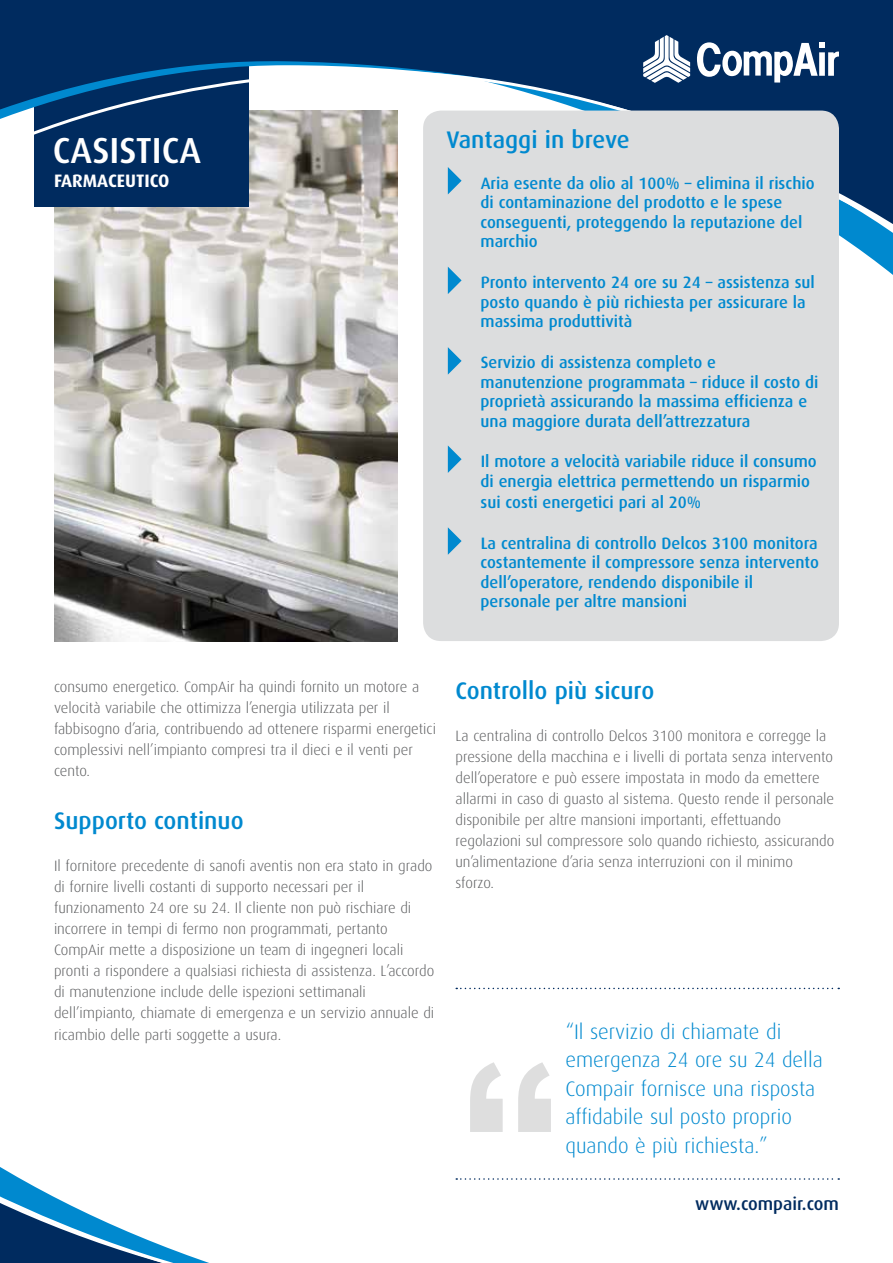
<style>
.page{position:relative;width:893px;height:1263px;background:#fff}
.page>*{position:absolute;margin:0;border:0;box-sizing:border-box;transform-origin:0 0}
.t1{font:700 227.85px "Akkurat";color:#58595b}
.t2{font:500 36.15px "Dax";color:#fff}
.t3{font:500 24px "Dax";color:#0089cf}
.t4{font:300 21px/28.5px "Dax";color:#0089cf}
.t5{font:500 18px "Dax";color:#002b5f}
.t6{font:700 18px "Dax";color:#fff}
.t7{font:500 16.5px/19.5px "Dax";color:#0089cf}
.t8{font:300 15px/21px "Dax";color:#58595b}
</style>
<div class="page">
<img style="left:54px;top:289px;width:344px;height:352px">
<svg style="left:54px;top:263px;width:839px;height:26px"></svg>
<svg style="left:0;top:0;width:893px;height:263px;background:#4d6b8c"></svg>
<svg style="left:697px;top:42px;width:142px;height:41px"></svg>
<svg style="left:643px;top:35px;width:47px;height:48px"></svg>
<svg style="left:0;top:1167px;width:840px;height:96px"></svg>
<div style="left:581px;top:1208px;width:312px;height:55px;background:#fff"></div>
<svg style="left:456px;top:1178px;width:383px;height:2px"></svg>
<svg style="left:456px;top:988px;width:383px;height:1px"></svg>
<div style="left:423px;top:111px;width:416px;height:530px;background:#dcddde;border-radius:18px"></div>
<svg style="left:448px;top:167px;width:14px;height:27px"></svg>
<svg style="left:448px;top:445px;width:14px;height:28px"></svg>
<svg style="left:448px;top:267px;width:14px;height:27px"></svg>
<svg style="left:448px;top:347px;width:14px;height:28px"></svg>
<svg style="left:448px;top:527px;width:14px;height:28px"></svg>
<h2 class="t2" style="left:53px;top:130px;width:150px">CASISTICA</h2>
<p class="t6" style="left:54px;top:171px;width:117px">FARMACEUTICO</p>
<h3 class="t3" style="left:447px;top:126px;width:185px">Vantaggi in breve</h3>
<p class="t7" style="left:480px;top:174px;width:336px">Aria esente da olio al 100% – elimina il rischio di contaminazione del prodotto e le spese conseguenti, proteggendo la reputazione del marchio</p>
<p class="t7" style="left:480px;top:273px;width:336px">Pronto intervento 24 ore su 24 – assistenza sul posto quando è più richiesta per assicurare la massima produttività</p>
<p class="t7" style="left:480px;top:353px;width:340px">Servizio di assistenza completo e manutenzione programmata – riduce il costo di proprietà assicurando la massima efficienza e una maggiore durata dell’attrezzatura</p>
<p class="t7" style="left:480px;top:452px;width:338px">Il motore a velocità variabile riduce il consumo di energia elettrica permettendo un risparmio</p>
<p class="t7" style="left:480px;top:492px;width:222px">sui costi energetici pari al 20%</p>
<p class="t7" style="left:480px;top:533px;width:340px">La centralina di controllo Delcos 3100 monitora costantemente il compressore senza intervento dell’operatore, rendendo disponibile il personale per altre mansioni</p>
<p class="t8" style="left:54px;top:676px;width:384px">consumo energetico. CompAir ha quindi fornito un motore a velocità variabile che ottimizza l’energia utilizzata per il fabbisogno d’aria, contribuendo ad ottenere risparmi energetici complessivi nell’impianto compresi tra il dieci e il venti per cento.</p>
<h3 class="t3" style="left:54px;top:807px;width:191px">Supporto continuo</h3>
<p class="t8" style="left:54px;top:855px;width:382px">Il fornitore precedente di sanofi aventis non era stato in grado di fornire livelli costanti di supporto necessari per il funzionamento 24 ore su 24. Il cliente non può rischiare di incorrere in tempi di fermo non programmati, pertanto CompAir mette a disposizione un team di ingegneri locali pronti a rispondere a qualsiasi richiesta di assistenza. L’accordo di manutenzione include delle ispezioni settimanali dell’impianto, chiamate di emergenza e un servizio annuale di ricambio delle parti soggette a usura.</p>
<h3 class="t3" style="left:456px;top:677px;width:200px">Controllo più sicuro</h3>
<p class="t8" style="left:455px;top:726px;width:380px">La centralina di controllo Delcos 3100 monitora e corregge la pressione della macchina e i livelli di portata senza intervento dell’operatore e può essere impostata in modo da emettere allarmi in caso di guasto al sistema. Questo rende il personale disponibile per altre mansioni importanti, effettuando regolazioni sul compressore solo quando richiesto, assicurando un’alimentazione d’aria senza interruzioni con il minimo sforzo.</p>
<h1 class="t1" style="left:455px;top:1002px;width:112px">“</h1>
<h3 class="t4" style="left:566px;top:1017px;width:259px">“Il servizio di chiamate di emergenza 24 ore su 24 della<br>Compair fornisce una risposta affidabile sul posto proprio quando è più richiesta.”</h3>
<p class="t5" style="left:695px;top:1193px;width:145px">www.compair.com</p>
</div>
